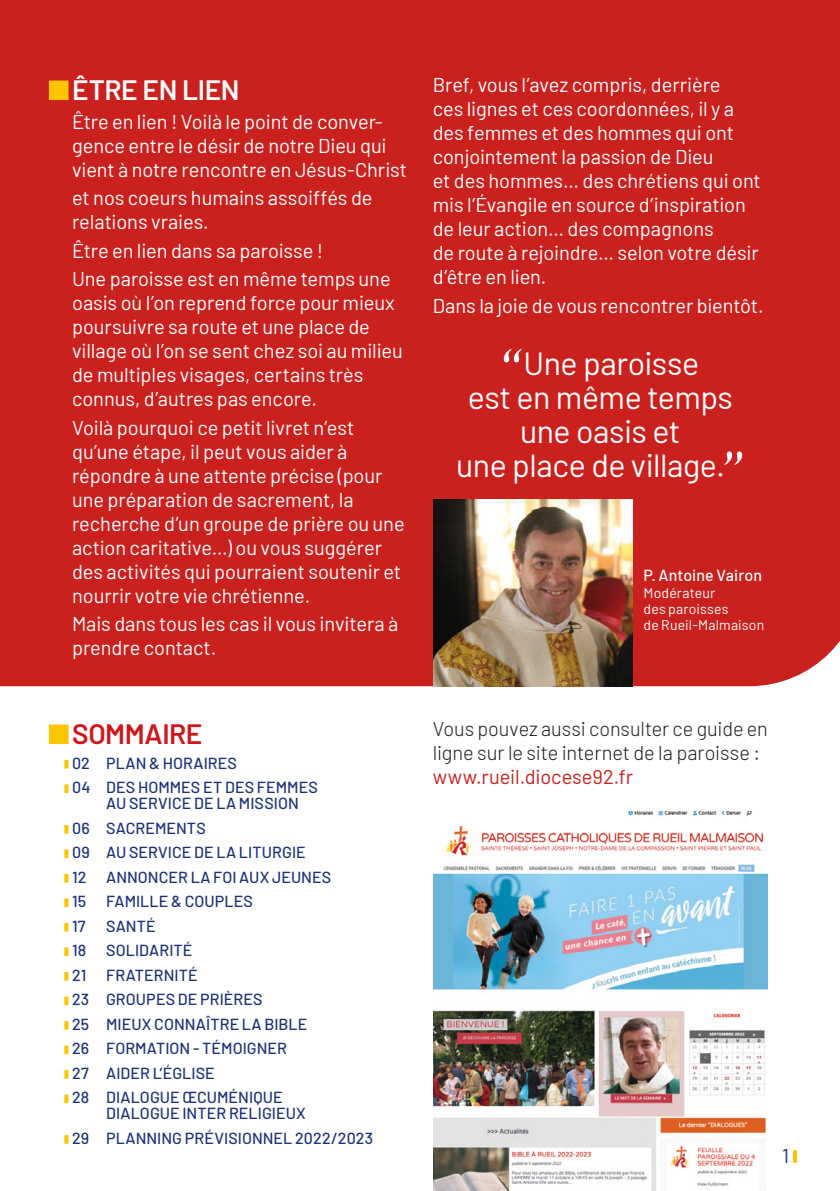
<style>
.page{position:relative;width:840px;height:1191px;background:#fff}
.page>*{position:absolute;margin:0;border:0;box-sizing:border-box;transform-origin:0 0}
.Titre_Chapitre_Blanc{font:32px "Barlow";letter-spacing:-.015em;color:#fff}
.Titre_Chapitre_Blanc-2{font:600 28px "Barlow";letter-spacing:-.015em;color:#fff}
.Titre_Chapitre{font:600 28px "Barlow";letter-spacing:-.015em;color:#cd171a}
.Texte_Espace_AV2_bla{font:20px/24px "Barlow";letter-spacing:-.005em;color:#fff}
.Texte_light{font:300 20px/24px "Barlow";letter-spacing:-.005em;color:#1d1d1b}
.texte_regular_noir{font:20px "Barlow";letter-spacing:-.005em;color:#ca201e}
.Pagination_paire{font:20px "Barlow";color:#1d327b}
.SOMMAIRE{font:500 16px "Barlow";letter-spacing:.005em;color:#1d327b}
.SOMMAIRE_suite{font:500 16px "Barlow";letter-spacing:.005em;color:#1d327b}
.sous_titre_regular_1{font:500 16px "Barlow";letter-spacing:.005em;color:#fff}
.Texte_tableau{font:14px/16px "Barlow";letter-spacing:.01em;color:#fff}
.s1{font-family:"Cochin";font-size:60px}
</style>
<div class="page">
<div style="left:0;top:0;width:839px;height:686px;background:#ca201e"></div>
<div style="left:49px;top:81px;width:19px;height:19px;background:#fdc400"></div>
<img style="left:433px;top:499px;width:199px;height:187px">
<img style="left:433px;top:811px;width:334px;height:380px">
<div style="left:49px;top:724px;width:19px;height:20px;background:#fdc400"></div>
<svg style="left:64px;top:760px;width:4px;height:8px"></svg>
<svg style="left:64px;top:784px;width:4px;height:9px"></svg>
<svg style="left:64px;top:825px;width:4px;height:8px"></svg>
<svg style="left:64px;top:849px;width:4px;height:9px"></svg>
<svg style="left:64px;top:874px;width:4px;height:8px"></svg>
<svg style="left:64px;top:898px;width:4px;height:9px"></svg>
<svg style="left:64px;top:923px;width:4px;height:8px"></svg>
<svg style="left:64px;top:947px;width:4px;height:9px"></svg>
<svg style="left:64px;top:972px;width:4px;height:8px"></svg>
<svg style="left:64px;top:996px;width:4px;height:9px"></svg>
<svg style="left:64px;top:1021px;width:4px;height:8px"></svg>
<svg style="left:64px;top:1045px;width:4px;height:9px"></svg>
<svg style="left:64px;top:1070px;width:4px;height:8px"></svg>
<svg style="left:64px;top:1094px;width:4px;height:9px"></svg>
<svg style="left:64px;top:1135px;width:4px;height:8px"></svg>
<svg style="left:793px;top:1150px;width:3px;height:12px"></svg>
<p class="Titre_Chapitre_Blanc-2" style="left:72px;top:69px;width:169px">ÊTRE EN LIEN</p>
<p class="Texte_Espace_AV2_bla" style="left:72px;top:108px;width:336px">Être en lien ! Voilà le point de conver&shy;gence entre le désir de notre Dieu qui vient à notre rencontre en Jésus-Christ</p>
<p class="Texte_Espace_AV2_bla" style="left:72px;top:184px;width:302px">et nos coeurs humains assoiffés de relations vraies.</p>
<p class="Texte_Espace_AV2_bla" style="left:72px;top:237px;width:253px">Être en lien dans sa paroisse !</p>
<p class="Texte_Espace_AV2_bla" style="left:72px;top:265px;width:332px">Une paroisse est en même temps une oasis où l’on reprend force pour mieux poursuivre sa route et une place de village où l’on se sent chez soi au milieu de multiples visages, certains très connus, d’autres pas encore.</p>
<p class="Texte_Espace_AV2_bla" style="left:72px;top:414px;width:334px">Voilà pourquoi ce petit livret n’est qu’une étape, il peut vous aider à répondre à une attente précise (pour une préparation de sacrement, la recherche d’un groupe de prière ou une action caritative…) ou vous suggérer des activités qui pourraient soutenir et nourrir votre vie chrétienne.</p>
<p class="Texte_Espace_AV2_bla" style="left:72px;top:610px;width:327px">Mais dans tous les cas il vous invitera à prendre contact.</p>
<p class="Titre_Chapitre" style="left:72px;top:713px;width:132px">SOMMAIRE</p>
<p class="SOMMAIRE" style="left:72px;top:751px;width:166px">02 PLAN &amp; HORAIRES</p>
<p class="SOMMAIRE" style="left:72px;top:775px;width:247px">04 DES HOMMES ET DES FEMMES</p>
<p class="SOMMAIRE_suite" style="left:106px;top:791px;width:194px">AU SERVICE DE LA MISSION</p>
<p class="SOMMAIRE" style="left:72px;top:816px;width:135px">06 SACREMENTS</p>
<p class="SOMMAIRE" style="left:72px;top:840px;width:235px">09 AU SERVICE DE LA LITURGIE</p>
<p class="SOMMAIRE" style="left:72px;top:865px;width:260px">12 ANNONCER LA FOI AUX JEUNES</p>
<p class="SOMMAIRE" style="left:72px;top:889px;width:182px">15 FAMILLE &amp; COUPLES</p>
<p class="SOMMAIRE" style="left:72px;top:914px;width:15px">17</p>
<p class="SOMMAIRE" style="left:106px;top:914px;width:51px">SANTÉ</p>
<p class="SOMMAIRE" style="left:72px;top:938px;width:122px">18 SOLIDARITÉ</p>
<p class="SOMMAIRE" style="left:72px;top:963px;width:127px">21 FRATERNITÉ</p>
<p class="SOMMAIRE" style="left:72px;top:987px;width:192px">23 GROUPES DE PRIÈRES</p>
<p class="SOMMAIRE" style="left:72px;top:1012px;width:237px">25 MIEUX CONNAÎTRE LA BIBLE</p>
<p class="SOMMAIRE" style="left:72px;top:1036px;width:216px">26 FORMATION - TÉMOIGNER</p>
<p class="SOMMAIRE" style="left:72px;top:1061px;width:144px">27 AIDER L’ÉGLISE</p>
<p class="SOMMAIRE" style="left:72px;top:1085px;width:212px">28 DIALOGUE ŒCUMÉNIQUE</p>
<p class="SOMMAIRE_suite" style="left:106px;top:1101px;width:201px">DIALOGUE INTER RELIGIEUX</p>
<p class="SOMMAIRE" style="left:72px;top:1126px;width:302px">29 PLANNING PRÉVISIONNEL 2022/2023</p>
<p class="Texte_Espace_AV2_bla" style="left:432px;top:71px;width:329px">Bref, vous l’avez compris, derrière<br>ces lignes et ces coordonnées, il y a des femmes et des hommes qui ont conjointement la passion de Dieu<br>et des hommes… des chrétiens qui ont mis l’Évangile en source d’inspiration de leur action… des compagnons<br>de route à rejoindre… selon votre désir d’être en lien.</p>
<p class="Texte_Espace_AV2_bla" style="left:432px;top:292px;width:332px">Dans la joie de vous rencontrer bientôt.</p>
<p class="Titre_Chapitre_Blanc" style="left:501px;top:340px;width:199px"><span class="s1">“</span>Une paroisse</p>
<p class="Titre_Chapitre_Blanc" style="left:467px;top:374px;width:266px">est en même temps</p>
<p class="Titre_Chapitre_Blanc" style="left:520px;top:408px;width:162px">une oasis et</p>
<p class="Titre_Chapitre_Blanc" style="left:456px;top:442px;width:289px">une place de village.<span class="s1">”</span></p>
<p class="sous_titre_regular_1" style="left:643px;top:564px;width:120px">P. Antoine Vairon</p>
<p class="Texte_tableau" style="left:643px;top:583px;width:122px">Modérateur<br>des paroisses<br>de Rueil-Malmaison</p>
<p class="Texte_light" style="left:432px;top:715px;width:336px">Vous pouvez aussi consulter ce guide en ligne sur le site internet de la paroisse :</p>
<p class="texte_regular_noir" style="left:432px;top:762px;width:202px">www.rueil.diocese92.fr</p>
<p class="Pagination_paire" style="left:781px;top:1141px;width:8px">1</p>
</div>
